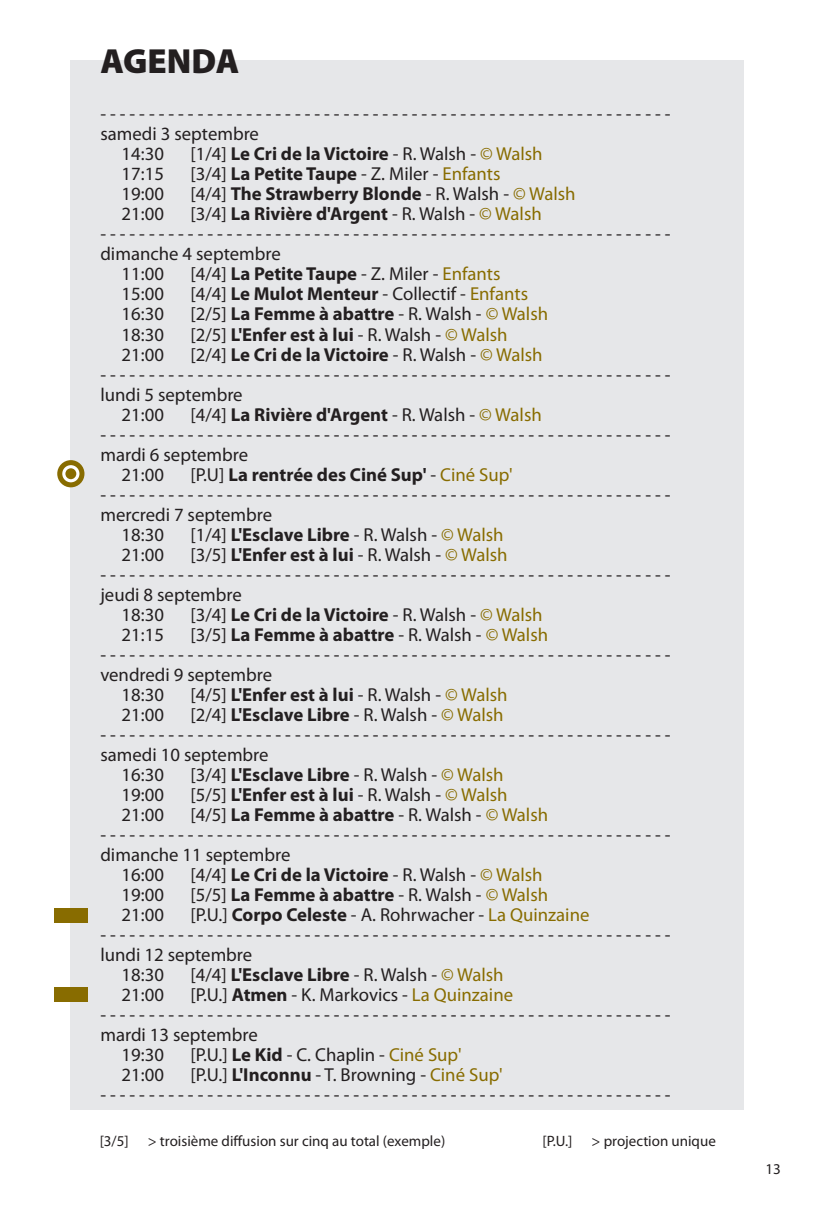
<style>
.page{position:relative;width:815px;height:1205px;background:#fff}
.page>*{position:absolute;margin:0;border:0;box-sizing:border-box;transform-origin:0 0}
.t1{font:900 35px "Myriad Pro";color:#231f20}
.t2{font:18.75px "Myriad Pro";color:#231f20}
.t3{font:700 18.75px "Myriad Pro";color:#231f20}
.t4{font:15px "Myriad Pro";color:#231f20}
.s1{font-weight:400}
.s2{font-weight:400;color:#886c00}
.s3{font-weight:700}
.s4{color:#886c00}
</style>
<div class="page">
<div style="left:71px;top:60px;width:673px;height:1049px;background:#e6e7e9"></div>
<svg style="left:60px;top:463px;width:22px;height:22px"></svg>
<div style="left:57px;top:460px;width:27px;height:27px;border:5px solid #886c00;border-radius:50%"></div>
<div style="left:65px;top:468px;width:11px;height:11px;background:#886c00;border-radius:50%"></div>
<div style="left:54px;top:909px;width:33px;height:14px;background:#886c00"></div>
<div style="left:54px;top:987px;width:33px;height:14px;background:#886c00"></div>
<h1 class="t1" style="left:100px;top:41px;width:140px">AGENDA</h1>
<p class="t2" style="left:100px;top:103px;width:572px">- - - - - - - - - - - - - - - - - - - - - - - - - - - - - - - - - - - - - - - - - - - - - - - - - - - - - - - - - - -</p>
<p class="t2" style="left:100px;top:123px;width:160px">samedi 3 septembre</p>
<p class="t2" style="left:122px;top:143px;width:44px">14:30</p>
<p class="t3" style="left:190px;top:142px;width:354px"><span class="s1">[1/4]</span> Le Cri de la Victoire <span class="s1">- R. Walsh -</span> <span class="s2">© Walsh</span></p>
<p class="t2" style="left:122px;top:163px;width:44px">17:15</p>
<p class="t2" style="left:190px;top:163px;width:312px">[3/4] <span class="s3">La Petite Taupe</span> - Z. Miler - <span class="s4">Enfants</span></p>
<p class="t2" style="left:122px;top:183px;width:44px">19:00</p>
<p class="t3" style="left:190px;top:182px;width:387px"><span class="s1">[4/4]</span> The Strawberry Blonde <span class="s1">- R. Walsh -</span> <span class="s2">© Walsh</span></p>
<p class="t2" style="left:122px;top:203px;width:44px">21:00</p>
<p class="t3" style="left:190px;top:202px;width:353px"><span class="s1">[3/4]</span> La Rivière d'Argent <span class="s1">- R. Walsh -</span> <span class="s2">© Walsh</span></p>
<p class="t2" style="left:100px;top:223px;width:572px">- - - - - - - - - - - - - - - - - - - - - - - - - - - - - - - - - - - - - - - - - - - - - - - - - - - - - - - - - - -</p>
<p class="t2" style="left:100px;top:243px;width:182px">dimanche 4 septembre</p>
<p class="t2" style="left:122px;top:263px;width:44px">11:00</p>
<p class="t2" style="left:190px;top:263px;width:312px">[4/4] <span class="s3">La Petite Taupe</span> - Z. Miler - <span class="s4">Enfants</span></p>
<p class="t2" style="left:122px;top:283px;width:44px">15:00</p>
<p class="t2" style="left:190px;top:283px;width:339px">[4/4] <span class="s3">Le Mulot Menteur</span> - Collectif - <span class="s4">Enfants</span></p>
<p class="t2" style="left:122px;top:303px;width:44px">16:30</p>
<p class="t3" style="left:190px;top:302px;width:359px"><span class="s1">[2/5]</span> La Femme à abattre <span class="s1">- R. Walsh -</span> <span class="s2">© Walsh</span></p>
<p class="t2" style="left:122px;top:323px;width:44px">18:30</p>
<p class="t2" style="left:190px;top:323px;width:319px">[2/5] <span class="s3">L'Enfer est à lui</span> - R. Walsh - <span class="s4">© Walsh</span></p>
<p class="t2" style="left:122px;top:343px;width:44px">21:00</p>
<p class="t3" style="left:190px;top:342px;width:354px"><span class="s1">[2/4]</span> Le Cri de la Victoire <span class="s1">- R. Walsh -</span> <span class="s2">© Walsh</span></p>
<p class="t2" style="left:100px;top:363px;width:572px">- - - - - - - - - - - - - - - - - - - - - - - - - - - - - - - - - - - - - - - - - - - - - - - - - - - - - - - - - - -</p>
<p class="t2" style="left:100px;top:383px;width:144px">lundi 5 septembre</p>
<p class="t2" style="left:122px;top:403px;width:44px">21:00</p>
<p class="t3" style="left:190px;top:402px;width:353px"><span class="s1">[4/4]</span> La Rivière d'Argent <span class="s1">- R. Walsh -</span> <span class="s2">© Walsh</span></p>
<p class="t2" style="left:100px;top:423px;width:572px">- - - - - - - - - - - - - - - - - - - - - - - - - - - - - - - - - - - - - - - - - - - - - - - - - - - - - - - - - - -</p>
<p class="t2" style="left:100px;top:443px;width:149px">mardi 6 septembre</p>
<p class="t2" style="left:122px;top:463px;width:44px">21:00</p>
<p class="t3" style="left:190px;top:462px;width:324px"><span class="s1">[P.U]</span> La rentrée des Ciné Sup' <span class="s1">-</span> <span class="s2">Ciné Sup'</span></p>
<p class="t2" style="left:100px;top:483px;width:572px">- - - - - - - - - - - - - - - - - - - - - - - - - - - - - - - - - - - - - - - - - - - - - - - - - - - - - - - - - - -</p>
<p class="t2" style="left:100px;top:503px;width:173px">mercredi 7 septembre</p>
<p class="t2" style="left:122px;top:523px;width:44px">18:30</p>
<p class="t2" style="left:190px;top:523px;width:315px">[1/4] <span class="s3">L'Esclave Libre</span> - R. Walsh - <span class="s4">© Walsh</span></p>
<p class="t2" style="left:122px;top:543px;width:44px">21:00</p>
<p class="t2" style="left:190px;top:543px;width:319px">[3/5] <span class="s3">L'Enfer est à lui</span> - R. Walsh - <span class="s4">© Walsh</span></p>
<p class="t2" style="left:100px;top:563px;width:572px">- - - - - - - - - - - - - - - - - - - - - - - - - - - - - - - - - - - - - - - - - - - - - - - - - - - - - - - - - - -</p>
<p class="t2" style="left:100px;top:583px;width:143px">jeudi 8 septembre</p>
<p class="t2" style="left:122px;top:603px;width:44px">18:30</p>
<p class="t3" style="left:190px;top:602px;width:354px"><span class="s1">[3/4]</span> Le Cri de la Victoire <span class="s1">- R. Walsh -</span> <span class="s2">© Walsh</span></p>
<p class="t2" style="left:122px;top:623px;width:44px">21:15</p>
<p class="t3" style="left:190px;top:622px;width:359px"><span class="s1">[3/5]</span> La Femme à abattre <span class="s1">- R. Walsh -</span> <span class="s2">© Walsh</span></p>
<p class="t2" style="left:100px;top:643px;width:572px">- - - - - - - - - - - - - - - - - - - - - - - - - - - - - - - - - - - - - - - - - - - - - - - - - - - - - - - - - - -</p>
<p class="t2" style="left:100px;top:663px;width:173px">vendredi 9 septembre</p>
<p class="t2" style="left:122px;top:683px;width:44px">18:30</p>
<p class="t2" style="left:190px;top:683px;width:319px">[4/5] <span class="s3">L'Enfer est à lui</span> - R. Walsh - <span class="s4">© Walsh</span></p>
<p class="t2" style="left:122px;top:703px;width:44px">21:00</p>
<p class="t2" style="left:190px;top:703px;width:315px">[2/4] <span class="s3">L'Esclave Libre</span> - R. Walsh - <span class="s4">© Walsh</span></p>
<p class="t2" style="left:100px;top:723px;width:572px">- - - - - - - - - - - - - - - - - - - - - - - - - - - - - - - - - - - - - - - - - - - - - - - - - - - - - - - - - - -</p>
<p class="t2" style="left:100px;top:743px;width:170px">samedi 10 septembre</p>
<p class="t2" style="left:122px;top:763px;width:44px">16:30</p>
<p class="t2" style="left:190px;top:763px;width:315px">[3/4] <span class="s3">L'Esclave Libre</span> - R. Walsh - <span class="s4">© Walsh</span></p>
<p class="t2" style="left:122px;top:783px;width:44px">19:00</p>
<p class="t2" style="left:190px;top:783px;width:319px">[5/5] <span class="s3">L'Enfer est à lui</span> - R. Walsh - <span class="s4">© Walsh</span></p>
<p class="t2" style="left:122px;top:803px;width:44px">21:00</p>
<p class="t3" style="left:190px;top:802px;width:359px"><span class="s1">[4/5]</span> La Femme à abattre <span class="s1">- R. Walsh -</span> <span class="s2">© Walsh</span></p>
<p class="t2" style="left:100px;top:823px;width:572px">- - - - - - - - - - - - - - - - - - - - - - - - - - - - - - - - - - - - - - - - - - - - - - - - - - - - - - - - - - -</p>
<p class="t2" style="left:100px;top:843px;width:192px">dimanche 11 septembre</p>
<p class="t2" style="left:122px;top:863px;width:44px">16:00</p>
<p class="t3" style="left:190px;top:862px;width:354px"><span class="s1">[4/4]</span> Le Cri de la Victoire <span class="s1">- R. Walsh -</span> <span class="s2">© Walsh</span></p>
<p class="t2" style="left:122px;top:883px;width:44px">19:00</p>
<p class="t3" style="left:190px;top:882px;width:359px"><span class="s1">[5/5]</span> La Femme à abattre <span class="s1">- R. Walsh -</span> <span class="s2">© Walsh</span></p>
<p class="t2" style="left:122px;top:903px;width:44px">21:00</p>
<p class="t2" style="left:190px;top:903px;width:401px">[P.U.] <span class="s3">Corpo Celeste</span> - A. Rohrwacher - <span class="s4">La Quinzaine</span></p>
<p class="t2" style="left:100px;top:923px;width:572px">- - - - - - - - - - - - - - - - - - - - - - - - - - - - - - - - - - - - - - - - - - - - - - - - - - - - - - - - - - -</p>
<p class="t2" style="left:100px;top:943px;width:153px">lundi 12 septembre</p>
<p class="t2" style="left:122px;top:963px;width:44px">18:30</p>
<p class="t2" style="left:190px;top:963px;width:315px">[4/4] <span class="s3">L'Esclave Libre</span> - R. Walsh - <span class="s4">© Walsh</span></p>
<p class="t2" style="left:122px;top:983px;width:44px">21:00</p>
<p class="t2" style="left:190px;top:983px;width:324px">[P.U.] <span class="s3">Atmen</span> - K. Markovics - <span class="s4">La Quinzaine</span></p>
<p class="t2" style="left:100px;top:1003px;width:572px">- - - - - - - - - - - - - - - - - - - - - - - - - - - - - - - - - - - - - - - - - - - - - - - - - - - - - - - - - - -</p>
<p class="t2" style="left:100px;top:1023px;width:159px">mardi 13 septembre</p>
<p class="t2" style="left:122px;top:1043px;width:44px">19:30</p>
<p class="t2" style="left:190px;top:1043px;width:273px">[P.U.] <span class="s3">Le Kid</span> - C. Chaplin - <span class="s4">Ciné Sup'</span></p>
<p class="t2" style="left:122px;top:1063px;width:44px">21:00</p>
<p class="t2" style="left:190px;top:1063px;width:314px">[P.U.] <span class="s3">L'Inconnu</span> - T. Browning - <span class="s4">Ciné Sup'</span></p>
<p class="t2" style="left:100px;top:1083px;width:572px">- - - - - - - - - - - - - - - - - - - - - - - - - - - - - - - - - - - - - - - - - - - - - - - - - - - - - - - - - - -</p>
<p class="t4" style="left:100px;top:1131px;width:31px">[3/5]</p>
<p class="t4" style="left:148px;top:1131px;width:299px">&gt; troisième diffusion sur cinq au total (exemple)</p>
<p class="t4" style="left:543px;top:1131px;width:31px">[P.U.]</p>
<p class="t4" style="left:592px;top:1131px;width:126px">&gt; projection unique</p>
<p class="t4" style="left:765px;top:1160px;width:17px">13</p>
</div>
